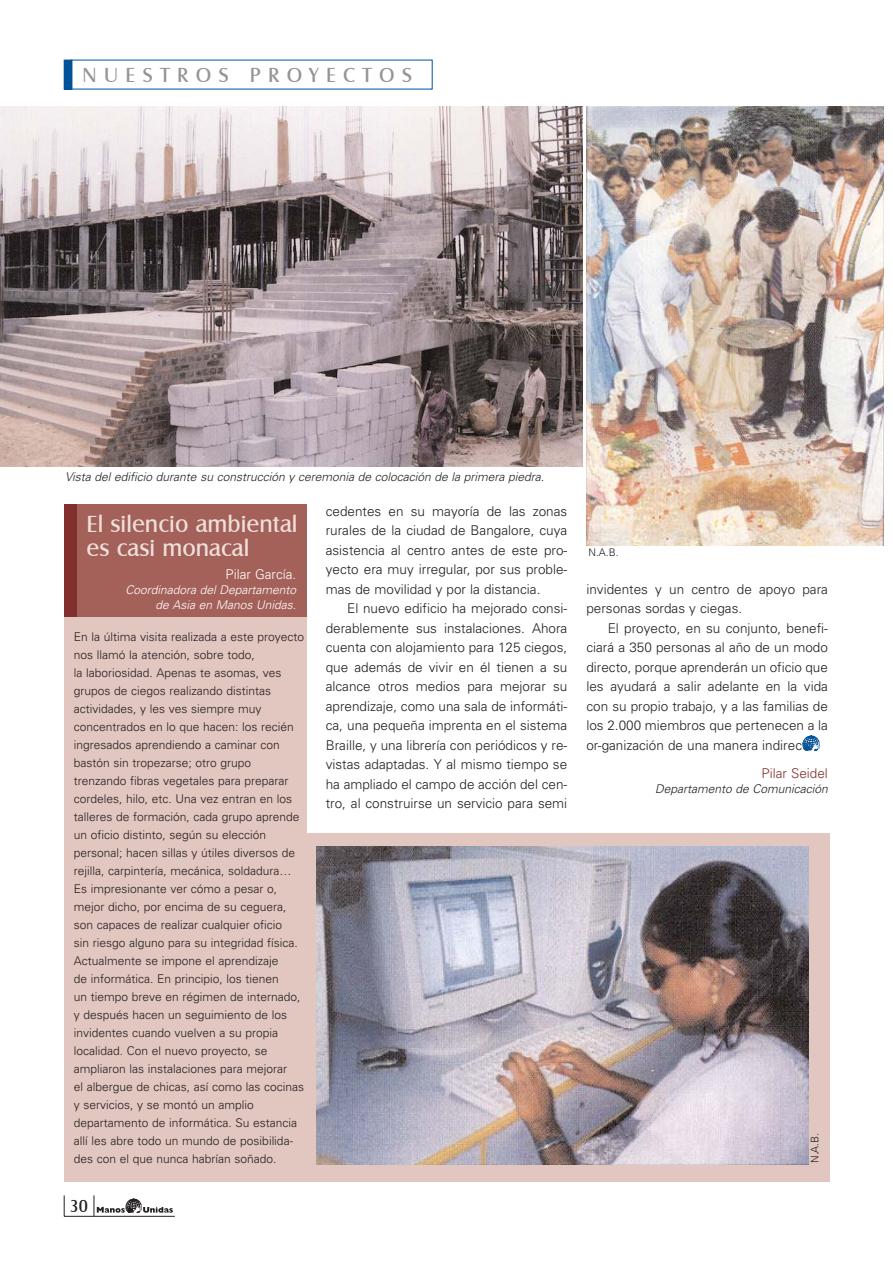
<style>
.page{position:relative;width:893px;height:1263px;background:#fff}
.page>*{position:absolute;margin:0;border:0;box-sizing:border-box;transform-origin:0 0}
.t1{font:24px/24px "Castle T";color:#efe0db}
.t2{font:21px "Castle T";letter-spacing:.355em;color:#939598}
.t3{font:18px "Castle T";color:#231f20}
.t4{font:300 13.5px/19.5px "Univers";color:#231f20;text-align:justify}
.t5{font:300 13.5px "Univers";color:#fff}
.t6{font:300 13.5px "Univers";color:#82302f}
.t7{font:300 12px/18px "Univers";color:#231f20}
.t8{font:italic 300 12px "Univers";color:#231f20}
.t9{font:italic 300 12px/15px "Univers";color:#fff;text-align:right}
.t10{font:300 10.5px "Univers";color:#231f20}
</style>
<div class="page">
<div style="left:64px;top:833px;width:765px;height:349px;background:#e2c6c0"></div>
<div style="left:64px;top:510px;width:242px;height:672px;background:#e2c6c0"></div>
<img style="left:587px;top:106px;width:296px;height:439px">
<img style="left:317px;top:847px;width:491px;height:317px">
<div style="left:64px;top:504px;width:242px;height:113px;background:#a4615a"></div>
<img style="left:0;top:106px;width:582px;height:361px">
<div style="left:64px;top:60px;width:8px;height:29px;background:#00529b"></div>
<svg style="left:64px;top:1195px;width:1px;height:21px"></svg>
<hr style="left:64px;top:1216px;width:111px;height:1px;background:#231f20">
<svg style="left:94px;top:1195px;width:79px;height:21px"></svg>
<div style="left:64px;top:504px;width:13px;height:113px;background:#82302f"></div>
<svg style="left:802px;top:736px;width:18px;height:15px"></svg>
<h2 class="t2" style="left:82px;top:61px;width:331px">NUESTROS PROYECTOS</h2>
<p class="t8" style="left:65px;top:472px;width:480px">Vista del edificio durante su construcción y ceremonia de colocación de la primera piedra.</p>
<h1 class="t1" style="left:87px;top:510px;width:212px">El silencio ambiental es casi monacal</h1>
<p class="t5" style="left:225px;top:569px;width:72px">Pilar García.</p>
<p class="t9" style="left:125px;top:583px;width:172px">Coordinadora del Departamento de Asia en Manos Unidas.</p>
<p class="t7" style="left:74px;top:629px;width:232px">En la última visita realizada a este proyecto nos llamó la atención, sobre todo,<br>la laboriosidad. Apenas te asomas, ves grupos de ciegos realizando distintas actividades, y les ves siempre muy concentrados en lo que hacen: los recién ingresados aprendiendo a caminar con bastón sin tropezarse; otro grupo trenzando fibras vegetales para preparar cordeles, hilo, etc. Una vez entran en los talleres de formación, cada grupo aprende un oficio distinto, según su elección personal; hacen sillas y útiles diversos de rejilla, carpintería, mecánica, soldadura… Es impresionante ver cómo a pesar o, mejor dicho, por encima de su ceguera, son capaces de realizar cualquier oficio<br>sin riesgo alguno para su integridad física.<br>Actualmente se impone el aprendizaje<br>de informática. En principio, los tienen<br>un tiempo breve en régimen de internado, y después hacen un seguimiento de los invidentes cuando vuelven a su propia localidad. Con el nuevo proyecto, se ampliaron las instalaciones para mejorar<br>el albergue de chicas, así como las cocinas y servicios, y se montó un amplio departamento de informática. Su estancia allí les abre todo un mundo de posibilida&shy;des con el que nunca habrían soñado.</p>
<h3 class="t3" style="left:70px;top:1195px;width:20px">30</h3>
<p class="t4" style="left:326px;top:503px;width:243px">cedentes en su mayoría de las zonas rurales de la ciudad de Bangalore, cuya asistencia al centro antes de este pro&shy;yecto era muy irregular, por sus proble&shy;mas de movilidad y por la distancia.</p>
<p class="t4" style="left:326px;top:600px;width:243px;text-indent:21px">El nuevo edificio ha mejorado consi&shy;derablemente sus instalaciones. Ahora cuenta con alojamiento para 125 ciegos, que además de vivir en él tienen a su alcance otros medios para mejorar su aprendizaje, como una sala de informáti&shy;ca, una pequeña imprenta en el sistema Braille, y una librería con periódicos y re&shy;vistas adaptadas. Y al mismo tiempo se ha ampliado el campo de acción del cen&shy;tro, al construirse un servicio para semi</p>
<p class="t10" style="left:588px;top:549px;width:32px">N.A.B.</p>
<p class="t4" style="left:586px;top:580px;width:243px">invidentes y un centro de apoyo para personas sordas y ciegas.</p>
<p class="t4" style="left:586px;top:619px;width:243px;text-indent:21px">El proyecto, en su conjunto, benefi&shy;ciará a 350 personas al año de un modo directo, porque aprenderán un oficio que les ayudará a salir adelante en la vida con su propio trabajo, y a las familias de los 2.000 miembros que pertenecen a la or-ganización de una manera indirecta.</p>
<p class="t6" style="left:761px;top:769px;width:68px">Pilar Seidel</p>
<p class="t8" style="left:655px;top:785px;width:174px">Departamento de Comunicación</p>
<p class="t10" style="left:811px;top:1163px;width:32px;rotate:-90deg">N.A.B.</p>
</div>
